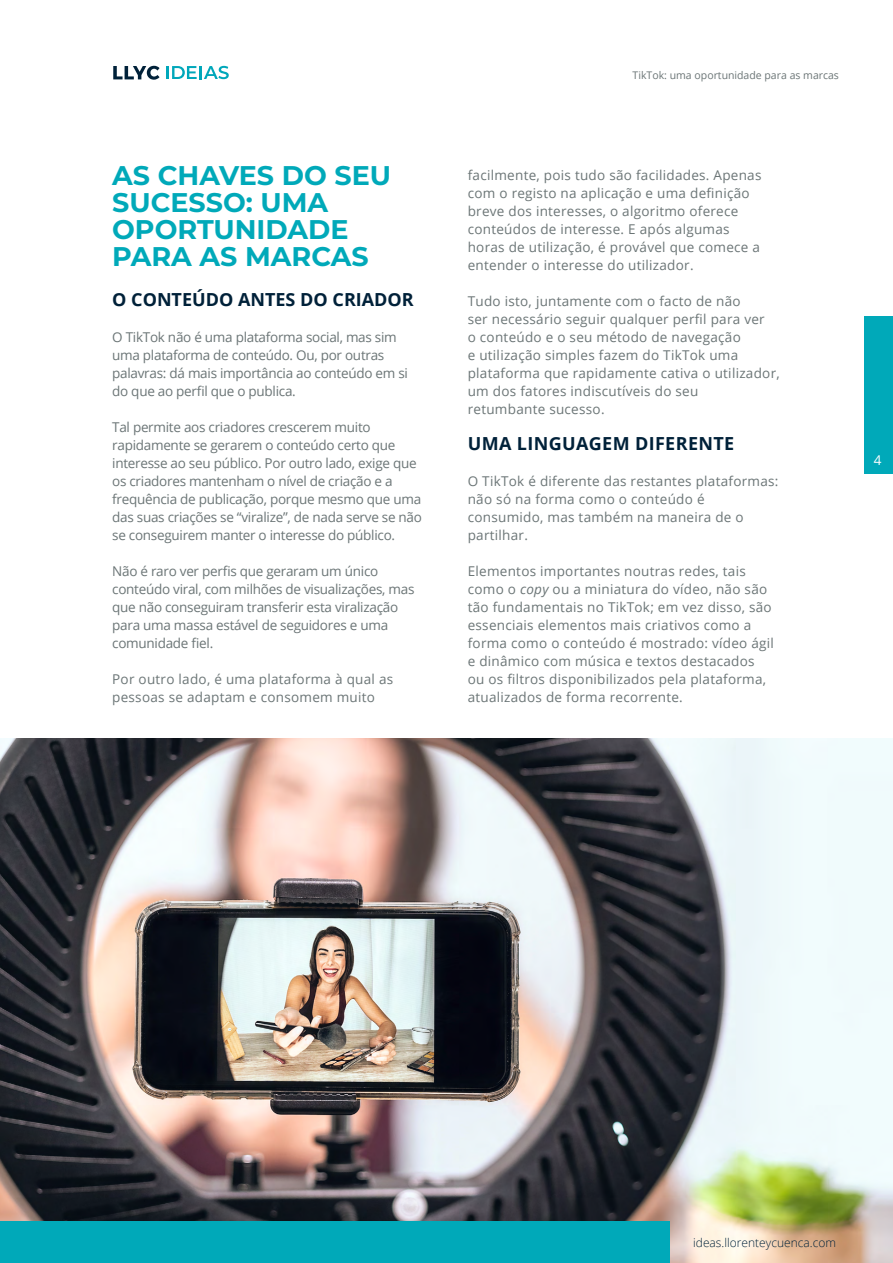
<style>
.page{position:relative;width:893px;height:1263px;background:#fff}
.page>*{position:absolute;margin:0;border:0;box-sizing:border-box;transform-origin:0 0}
.t1{font:700 27px/27px "Montserrat";color:#00a9b9}
.t2{font:700 18px "Open Sans";letter-spacing:.01em;color:#002139}
.t3{font:13.5px/18px "Open Sans";letter-spacing:.02em;color:#6b7576}
.t4{font:13.5px/18px "Open Sans";letter-spacing:-.02em;color:#6b7576}
.t5{font:13.5px "Open Sans";color:#fff}
.t6{font:300 12px "Open Sans";color:#002139}
.t7{font:10.5px "Open Sans";color:#6b7576}
.s1{font-style:italic}
</style>
<div class="page">
<img style="left:0;top:738px;width:893px;height:525px">
<div style="left:864px;top:316px;width:29px;height:158px;background:#00a9b9"></div>
<div style="left:0;top:1221px;width:669px;height:42px;background:#00a9b9"></div>
<svg style="left:113px;top:66px;width:47px;height:14px"></svg>
<svg style="left:166px;top:66px;width:63px;height:13px"></svg>
<h1 class="t1" style="left:112px;top:160px;width:280px">AS CHAVES DO SEU<br>SUCESSO: UMA<br>OPORTUNIDADE<br>PARA AS MARCAS</h1>
<h2 class="t2" style="left:112px;top:287px;width:303px">O CONTEÚDO ANTES DO CRIADOR</h2>
<p class="t4" style="left:112px;top:328px;width:297px">O TikTok não é uma plataforma social, mas sim uma plataforma de conteúdo. Ou, por outras palavras: dá mais importância ao conteúdo em si do que ao perfil que o publica.</p>
<p class="t4" style="left:112px;top:418px;width:311px">Tal permite aos criadores crescerem muito rapidamente se gerarem o conteúdo certo que interesse ao seu público. Por outro lado, exige que os criadores mantenham o nível de criação e a frequência de publicação, porque mesmo que uma das suas criações se “viralize”, de nada serve se não se conseguirem manter o interesse do público.</p>
<p class="t4" style="left:112px;top:562px;width:304px">Não é raro ver perfis que geraram um único conteúdo viral, com milhões de visualizações, mas que não conseguiram transferir esta viralização para uma massa estável de seguidores e uma comunidade fiel.</p>
<p class="t3" style="left:112px;top:670px;width:283px">Por outro lado, é uma plataforma à qual as pessoas se adaptam e consomem muito</p>
<p class="t7" style="left:633px;top:68px;width:208px">TikTok: uma oportunidade para as marcas</p>
<p class="t3" style="left:468px;top:166px;width:295px">facilmente, pois tudo são facilidades. Apenas com o registo na aplicação e uma definição breve dos interesses, o algoritmo oferece conteúdos de interesse. E após algumas horas de utilização, é provável que comece a entender o interesse do utilizador.</p>
<p class="t3" style="left:468px;top:292px;width:314px">Tudo isto, juntamente com o facto de não<br>ser necessário seguir qualquer perfil para ver<br>o conteúdo e o seu método de navegação<br>e utilização simples fazem do TikTok uma plataforma que rapidamente cativa o utilizador, um dos fatores indiscutíveis do seu<br>retumbante sucesso.</p>
<h2 class="t2" style="left:468px;top:431px;width:268px">UMA LINGUAGEM DIFERENTE</h2>
<p class="t3" style="left:468px;top:472px;width:312px">O TikTok é diferente das restantes plataformas: não só na forma como o conteúdo é consumido, mas também na maneira de o partilhar.</p>
<p class="t3" style="left:468px;top:562px;width:308px">Elementos importantes noutras redes, tais como o <span class="s1">copy</span> ou a miniatura do vídeo, não são tão fundamentais no TikTok; em vez disso, são essenciais elementos mais criativos como a forma como o conteúdo é mostrado: vídeo ágil e dinâmico com música e textos destacados ou os filtros disponibilizados pela plataforma, atualizados de forma recorrente.</p>
<p class="t5" style="left:874px;top:451px;width:9px">4</p>
<p class="t6" style="left:693px;top:1234px;width:144px">ideas.llorenteycuenca.com</p>
</div>
